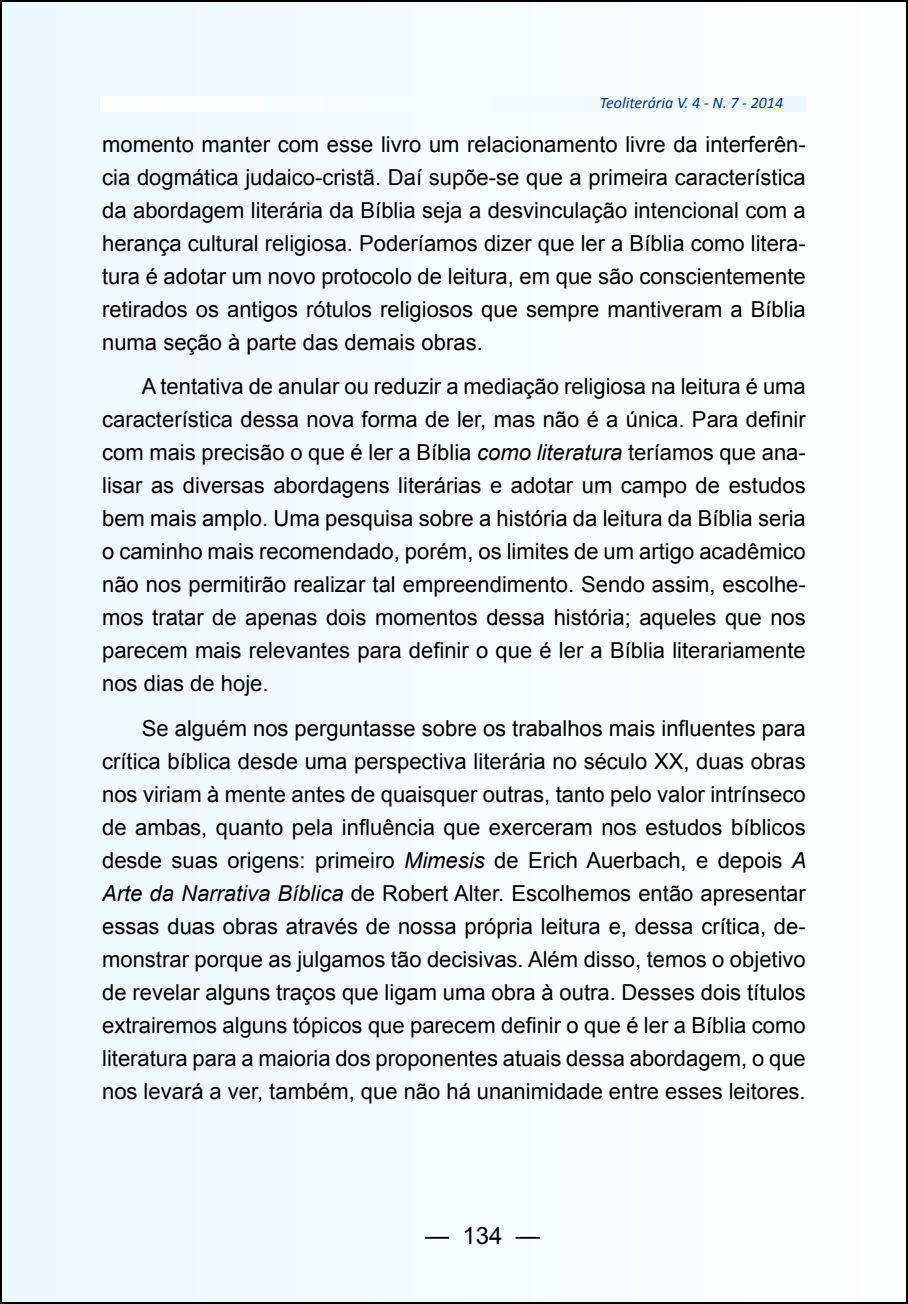
<style>
.page{position:relative;width:908px;height:1304px;background:#fff}
.page>*{position:absolute;margin:0;border:0;box-sizing:border-box;transform-origin:0 0}
.t1{font:24px "Arial";color:#000}
.t2{font:22px/33px "Arial";color:#000;text-align:justify}
.t3{font:italic 16px "Calibri";color:#003882}
.s1{font-style:italic}
</style>
<div class="page">
<div style="left:1px;top:1px;width:905px;height:1302px;background:#f5fbfe"></div>
<p class="t3" style="left:599px;top:93px;width:185px">Teoliterária V. 4 - N. 7 - 2014</p>
<p class="t2" style="left:102px;top:128px;width:705px">momento manter com esse livro um relacionamento livre da interferên&shy;cia dogmática judaico-cristã. Daí supõe-se que a primeira característica da abordagem literária da Bíblia seja a desvinculação intencional com a herança cultural religiosa. Poderíamos dizer que ler a Bíblia como litera&shy;tura é adotar um novo protocolo de leitura, em que são conscientemente retirados os antigos rótulos religiosos que sempre mantiveram a Bíblia numa seção à parte das demais obras.</p>
<p class="t2" style="left:102px;top:370px;width:705px;text-indent:40px">A tentativa de anular ou reduzir a mediação religiosa na leitura é uma característica dessa nova forma de ler, mas não é a única. Para definir com mais precisão o que é ler a Bíblia <span class="s1">como literatura</span> teríamos que ana&shy;lisar as diversas abordagens literárias e adotar um campo de estudos bem mais amplo. Uma pesquisa sobre a história da leitura da Bíblia seria o caminho mais recomendado, porém, os limites de um artigo acadêmico não nos permitirão realizar tal empreendimento. Sendo assim, escolhe&shy;mos tratar de apenas dois momentos dessa história; aqueles que nos parecem mais relevantes para definir o que é ler a Bíblia literariamente nos dias de hoje.</p>
<p class="t2" style="left:102px;top:712px;width:705px;text-indent:40px">Se alguém nos perguntasse sobre os trabalhos mais influentes para crítica bíblica desde uma perspectiva literária no século XX, duas obras nos viriam à mente antes de quaisquer outras, tanto pelo valor intrínseco de ambas, quanto pela influência que exerceram nos estudos bíblicos desde suas origens: primeiro <span class="s1">Mimesis</span> de Erich Auerbach, e depois <span class="s1">A Arte da Narrativa Bíblica</span> de Robert Alter. Escolhemos então apresentar essas duas obras através de nossa própria leitura e, dessa crítica, de&shy;monstrar porque as julgamos tão decisivas. Além disso, temos o objetivo de revelar alguns traços que ligam uma obra à outra. Desses dois títulos extrairemos alguns tópicos que parecem definir o que é ler a Bíblia como literatura para a maioria dos proponentes atuais dessa abordagem, o que nos levará a ver, também, que não há unanimidade entre esses leitores.</p>
<p class="t1" style="left:425px;top:1219px;width:116px">— 134 —</p>
</div>
